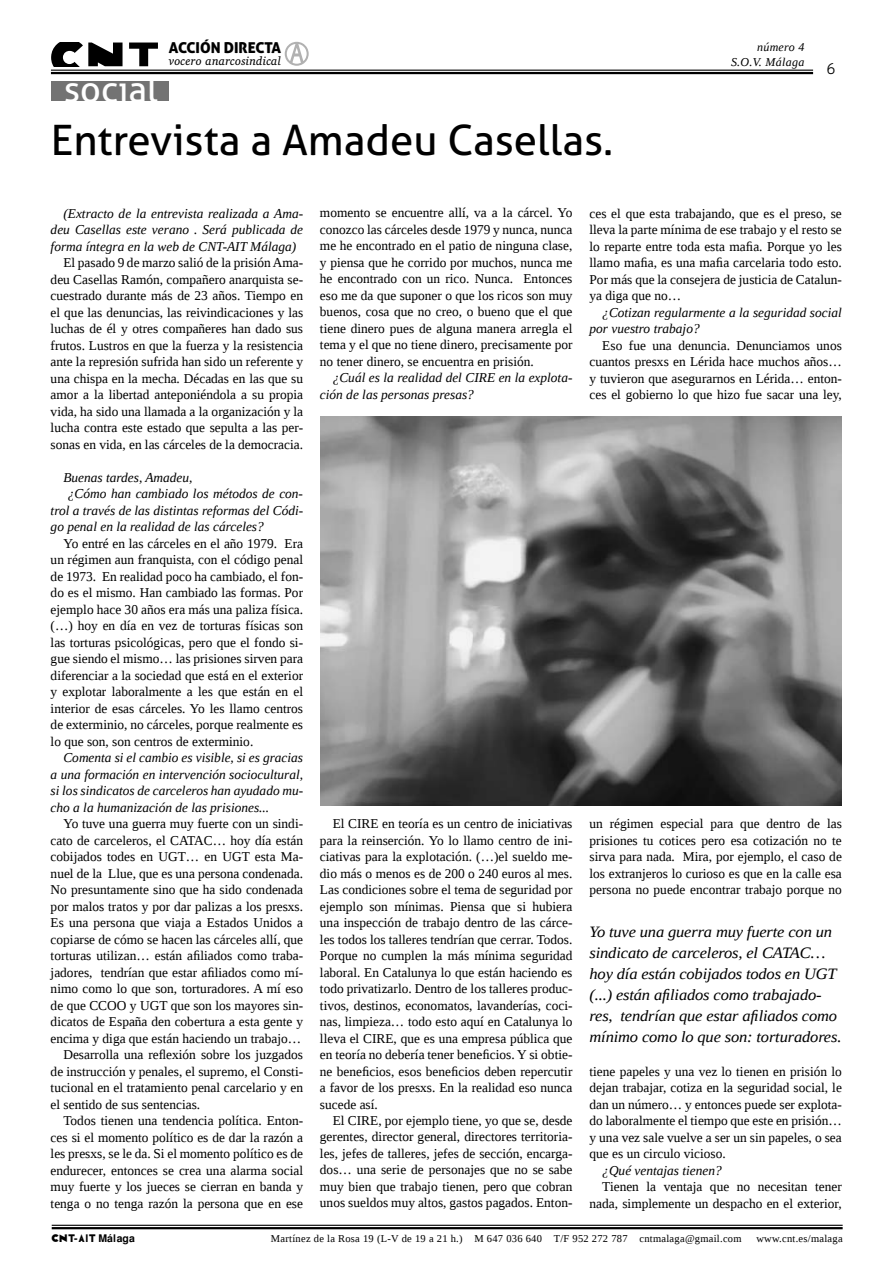
<style>
.page{position:relative;width:893px;height:1263px;background:#fff}
.page>*{position:absolute;margin:0;border:0;box-sizing:border-box;transform-origin:0 0}
.t1{font:42px "Aller";color:#000}
.t2{font:36px "Aller";color:#fff}
.t3{font:italic 15.9px/21px "Liberation Serif";letter-spacing:-.01em;color:#000;scale:1.04 1}
.t4{font:15px "Aller Display";color:#000}
.t5{font:300 15px "Aller";color:#000}
.t6{font:13.5px/16.5px "Liberation Serif";color:#000;text-align:justify}
.t7{font:italic 13.5px/16.5px "Liberation Serif";color:#000;text-align:justify}
.t8{font:12px "Apparatus SIL Italic";letter-spacing:.015em;color:#000}
.t9{font:italic 12px/15px "Liberation Serif";letter-spacing:.025em;color:#000;text-align:right}
.t10{font:10.5px "Liberation Serif";letter-spacing:.025em;color:#000}
.t11{font:10.5px "libertaria CNT";letter-spacing:.06em;color:#000}
</style>
<div class="page">
<svg style="left:285px;top:42px;width:24px;height:24px"></svg>
<hr style="left:51px;top:72px;width:762px;height:2px;background:#000">
<hr style="left:52px;top:1227px;width:791px;height:2px;background:#000">
<hr style="left:51px;top:70px;width:762px;height:1px;background:#000">
<hr style="left:52px;top:1225px;width:791px;height:1px;background:#000">
<svg style="left:51px;top:43px;width:72px;height:23px"></svg>
<svg style="left:129px;top:43px;width:29px;height:23px"></svg>
<div style="left:51px;top:81px;width:118px;height:19px;background:#737373"></div>
<img style="left:320px;top:417px;width:522px;height:388px">
<p class="t4" style="left:169px;top:38px;width:114px">ACCIÓN DIRECTA</p>
<p class="t8" style="left:169px;top:55px;width:114px">vocero anarcosindical</p>
<h2 class="t2" style="left:64px;top:67px;width:96px">social</h2>
<h1 class="t1" style="left:51px;top:115px;width:564px">Entrevista a Amadeu Casellas.</h1>
<p class="t9" style="left:731px;top:39px;width:75px">número 4<br>S.O.V. Málaga</p>
<p class="t5" style="left:827px;top:60px;width:10px">6</p>
<p class="t7" style="left:51px;top:205px;width:254px;text-indent:13px">(Extracto de la entrevista realizada a Ama&shy;deu Casellas este verano . Será publicada de forma íntegra en la web de CNT-AIT Málaga)</p>
<p class="t6" style="left:51px;top:254px;width:254px;text-indent:13px">El pasado 9 de marzo salió de la prisión Ama&shy;deu Casellas Ramón, compañero anarquista se&shy;cuestrado durante más de 23 años. Tiempo en el que las denuncias, las reivindicaciones y las luchas de él y otres compañeres han dado sus frutos. Lustros en que la fuerza y la resistencia ante la represión sufrida han sido un referente y una chispa en la mecha. Décadas en las que su amor a la libertad anteponiéndola a su propia vida, ha sido una llamada a la organización y la lucha contra este estado que sepulta a las per&shy;sonas en vida, en las cárceles de la democracia.</p>
<p class="t7" style="left:63px;top:469px;width:131px">Buenas tardes, Amadeu,</p>
<p class="t7" style="left:68px;top:485px;width:237px">¿Cómo han cambiado los métodos de con-</p>
<p class="t7" style="left:51px;top:502px;width:254px">trol a través de las distintas reformas del Códi-</p>
<p class="t7" style="left:51px;top:518px;width:215px">go penal en la realidad de las cárceles?</p>
<p class="t6" style="left:51px;top:535px;width:254px;text-indent:13px">Yo entré en las cárceles en el año 1979. Era un régimen aun franquista, con el código penal de 1973. En realidad poco ha cambiado, el fon&shy;do es el mismo. Han cambiado las formas. Por ejemplo hace 30 años era más una paliza física. (…) hoy en día en vez de torturas físicas son las torturas psicológicas, pero que el fondo si&shy;gue siendo el mismo… las prisiones sirven para diferenciar a la sociedad que está en el exterior y explotar laboralmente a les que están en el interior de esas cárceles. Yo les llamo centros de exterminio, no cárceles, porque realmente es lo que son, son centros de exterminio.</p>
<p class="t7" style="left:51px;top:749px;width:254px;text-indent:13px">Comenta si el cambio es visible, si es gracias a una formación en intervención sociocultural, si los sindicatos de carceleros han ayudado mu&shy;cho a la humanización de las prisiones...</p>
<p class="t6" style="left:63px;top:815px;width:241px">Yo tuve una guerra muy fuerte con un sindi-</p>
<p class="t6" style="left:51px;top:832px;width:254px">cato de carceleros, el CATAC… hoy día están</p>
<p class="t6" style="left:51px;top:848px;width:254px">cobijados todes en UGT… en UGT esta Ma-</p>
<p class="t6" style="left:51px;top:865px;width:254px">nuel de la Llue, que es una persona condenada.</p>
<p class="t6" style="left:51px;top:881px;width:254px">No presuntamente sino que ha sido condenada</p>
<p class="t6" style="left:51px;top:898px;width:254px">por malos tratos y por dar palizas a los presxs.</p>
<p class="t6" style="left:51px;top:914px;width:254px">Es una persona que viaja a Estados Unidos a</p>
<p class="t6" style="left:51px;top:931px;width:254px">copiarse de cómo se hacen las cárceles allí, que</p>
<p class="t6" style="left:51px;top:947px;width:254px">torturas utilizan… están afiliados como traba-</p>
<p class="t6" style="left:51px;top:964px;width:254px">jadores, tendrían que estar afiliados como mí-</p>
<p class="t6" style="left:51px;top:980px;width:254px">nimo como lo que son, torturadores. A mí eso</p>
<p class="t6" style="left:51px;top:997px;width:254px">de que CCOO y UGT que son los mayores sin-</p>
<p class="t6" style="left:51px;top:1013px;width:254px">dicatos de España den cobertura a esta gente y</p>
<p class="t6" style="left:51px;top:1030px;width:252px">encima y diga que están haciendo un trabajo…</p>
<p class="t6" style="left:63px;top:1046px;width:241px">Desarrolla una reflexión sobre los juzgados</p>
<p class="t6" style="left:51px;top:1063px;width:254px">de instrucción y penales, el supremo, el Consti-</p>
<p class="t6" style="left:51px;top:1079px;width:254px">tucional en el tratamiento penal carcelario y en</p>
<p class="t6" style="left:51px;top:1096px;width:151px">el sentido de sus sentencias.</p>
<p class="t6" style="left:63px;top:1112px;width:241px">Todos tienen una tendencia política. Enton-</p>
<p class="t6" style="left:51px;top:1129px;width:254px">ces si el momento político es de dar la razón a</p>
<p class="t6" style="left:51px;top:1145px;width:254px">les presxs, se le da. Si el momento político es de</p>
<p class="t6" style="left:51px;top:1162px;width:254px">endurecer, entonces se crea una alarma social</p>
<p class="t6" style="left:51px;top:1178px;width:254px">muy fuerte y los jueces se cierran en banda y</p>
<p class="t6" style="left:51px;top:1195px;width:254px">tenga o no tenga razón la persona que en ese</p>
<p class="t6" style="left:320px;top:205px;width:254px">momento se encuentre allí, va a la cárcel. Yo conozco las cárceles desde 1979 y nunca, nunca me he encontrado en el patio de ninguna clase, y piensa que he corrido por muchos, nunca me he encontrado con un rico. Nunca. Entonces eso me da que suponer o que los ricos son muy buenos, cosa que no creo, o bueno que el que tiene dinero pues de alguna manera arregla el tema y el que no tiene dinero, precisamente por no tener dinero, se encuentra en prisión.</p>
<p class="t7" style="left:320px;top:370px;width:254px;text-indent:13px">¿Cuál es la realidad del CIRE en la explota&shy;ción de las personas presas?</p>
<p class="t6" style="left:590px;top:205px;width:254px">ces el que esta trabajando, que es el preso, se lleva la parte mínima de ese trabajo y el resto se lo reparte entre toda esta mafia. Porque yo les llamo mafia, es una mafia carcelaria todo esto.<br>Por más que la consejera de justicia de Catalun&shy;ya diga que no…</p>
<p class="t7" style="left:590px;top:304px;width:254px;text-indent:13px">¿Cotizan regularmente a la seguridad social por vuestro trabajo?</p>
<p class="t6" style="left:590px;top:337px;width:254px;text-indent:13px">Eso fue una denuncia. Denunciamos unos cuantos presxs en Lérida hace muchos años… y tuvieron que asegurarnos en Lérida… enton&shy;ces el gobierno lo que hizo fue sacar una ley,</p>
<p class="t6" style="left:320px;top:815px;width:254px;text-indent:13px">El CIRE en teoría es un centro de iniciativas para la reinserción. Yo lo llamo centro de ini&shy;ciativas para la explotación. (…)el sueldo me&shy;dio más o menos es de 200 o 240 euros al mes.<br>Las condiciones sobre el tema de seguridad por ejemplo son mínimas. Piensa que si hubiera una inspección de trabajo dentro de las cárce&shy;les todos los talleres tendrían que cerrar. Todos.<br>Porque no cumplen la más mínima seguridad laboral. En Catalunya lo que están haciendo es todo privatizarlo. Dentro de los talleres produc&shy;tivos, destinos, economatos, lavanderías, coci&shy;nas, limpieza… todo esto aquí en Catalunya lo lleva el CIRE, que es una empresa pública que en teoría no debería tener beneficios. Y si obtie&shy;ne beneficios, esos beneficios deben repercutir a favor de los presxs. En la realidad eso nunca sucede así.</p>
<p class="t6" style="left:320px;top:1112px;width:254px;text-indent:13px">El CIRE, por ejemplo tiene, yo que se, desde gerentes, director general, directores territoria&shy;les, jefes de talleres, jefes de sección, encarga&shy;dos… una serie de personajes que no se sabe muy bien que trabajo tienen, pero que cobran unos sueldos muy altos, gastos pagados. Enton-</p>
<p class="t6" style="left:590px;top:815px;width:254px">un régimen especial para que dentro de las prisiones tu cotices pero esa cotización no te sirva para nada. Mira, por ejemplo, el caso de los extranjeros lo curioso es que en la calle esa persona no puede encontrar trabajo porque no</p>
<p class="t3" style="left:590px;top:921px;width:244px">Yo tuve una guerra muy fuerte con un sindicato de carceleros, el CATAC… hoy día están cobijados todos en UGT (...) están afiliados como trabajado&shy;res, tendrían que estar afiliados como mínimo como lo que son: torturadores.</p>
<p class="t6" style="left:590px;top:1063px;width:254px">tiene papeles y una vez lo tienen en prisión lo dejan trabajar, cotiza en la seguridad social, le dan un número… y entonces puede ser explota&shy;do laboralmente el tiempo que este en prisión… y una vez sale vuelve a ser un sin papeles, o sea que es un circulo vicioso.</p>
<p class="t7" style="left:602px;top:1162px;width:121px">¿Qué ventajas tienen?</p>
<p class="t6" style="left:590px;top:1178px;width:254px;text-align:right">Tienen la ventaja que no necesitan tener nada, simplemente un despacho en el exterior,</p>
<p class="t11" style="left:52px;top:1229px;width:85px">CNT-AIT Málaga</p>
<p class="t10" style="left:271px;top:1231px;width:472px">Martínez de la Rosa 19 (L-V de 19 a 21 h.) M 647 036 640 T/F 952 272 787 cntmalaga@gmail.com</p>
<p class="t10" style="left:756px;top:1231px;width:88px">www.cnt.es/malaga</p>
</div>
